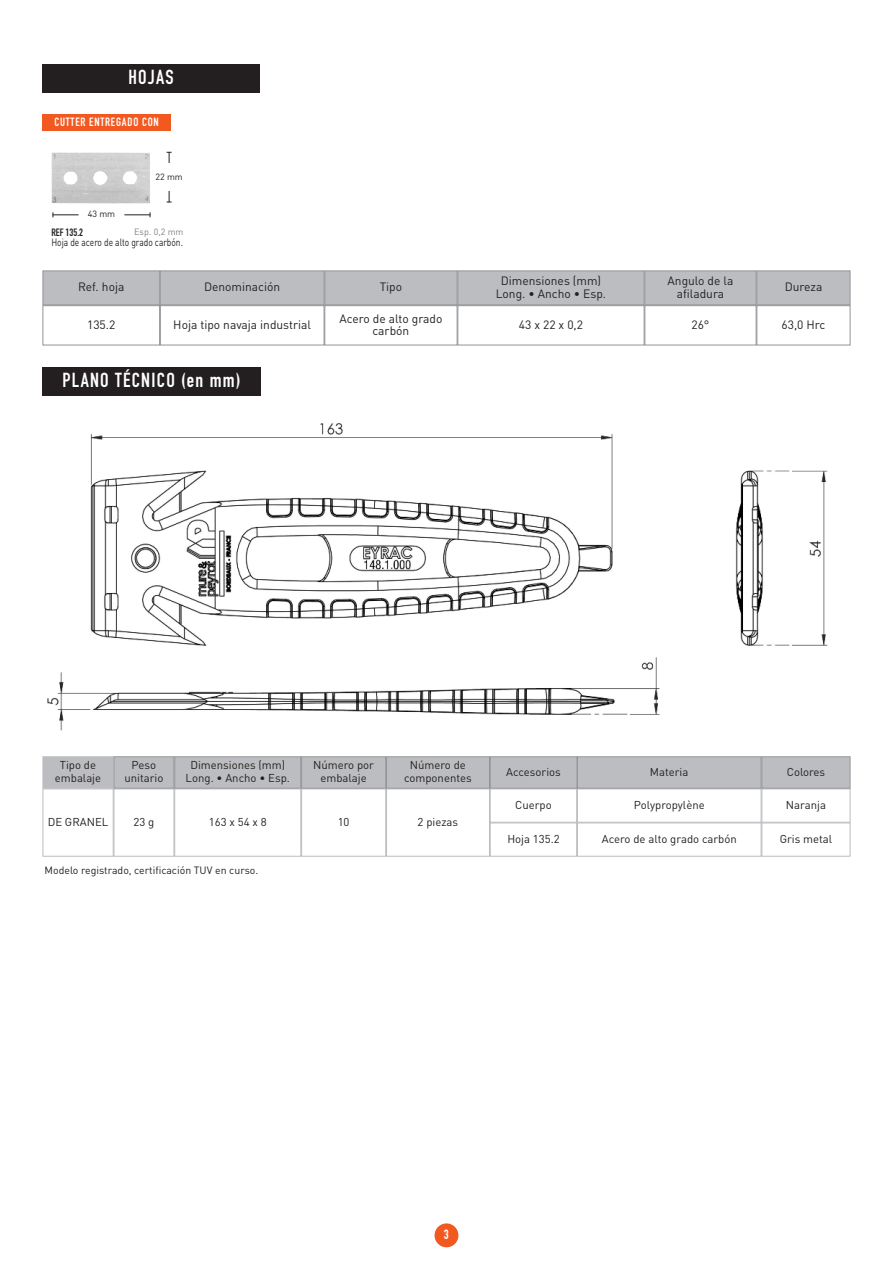
<style>
.page{position:relative;width:893px;height:1263px;background:#fff}
.page>*{position:absolute;margin:0;border:0;box-sizing:border-box;transform-origin:0 0}
.t1{font:700 20.1px "DIN Condensed";letter-spacing:.065em;color:#fff}
.t2{font:700 13.2px "DIN Condensed";color:#fff}
.t3{font:12px/13.2px "DIN";color:#231f20;text-align:center}
.t4{font:700 11.85px "DIN Condensed";letter-spacing:.065em;color:#fff}
.t5{font:11.4px/12.5px "DIN";color:#231f20;text-align:center}
.t6{font:11.4px "DIN";letter-spacing:.25em;color:#231f20}
.t7{font:10.5px "DIN";color:#231f20}
.t8{font:10.5px "DIN";color:#231f20;scale:.8 1}
.t9{font:700 10.5px "DIN Condensed";color:#231f20}
.t10{font:9px "DIN";color:#808285}
.t11{font:9px "DIN";color:#231f20}
</style>
<div class="page">
<div style="left:435px;top:1223px;width:23px;height:24px;background:#f15921;border-radius:50%"></div>
<div style="left:43px;top:64px;width:217px;height:28px;background:#231f20"></div>
<div style="left:43px;top:114px;width:128px;height:17px;background:#f15921"></div>
<img style="left:51px;top:152px;width:99px;height:52px">
<svg style="left:53px;top:212px;width:26px;height:5px"></svg>
<svg style="left:124px;top:212px;width:27px;height:5px"></svg>
<svg style="left:167px;top:152px;width:5px;height:11px"></svg>
<svg style="left:167px;top:191px;width:5px;height:12px"></svg>
<div style="left:43px;top:305px;width:117px;height:40px;border:1px solid #939598"></div>
<div style="left:160px;top:305px;width:164px;height:40px;border:1px solid #939598"></div>
<div style="left:324px;top:305px;width:133px;height:40px;border:1px solid #939598"></div>
<div style="left:457px;top:305px;width:187px;height:40px;border:1px solid #939598"></div>
<div style="left:644px;top:305px;width:112px;height:40px;border:1px solid #939598"></div>
<div style="left:756px;top:305px;width:94px;height:40px;border:1px solid #939598"></div>
<div style="left:43px;top:367px;width:218px;height:28px;background:#231f20"></div>
<img style="left:47px;top:423px;width:781px;height:308px">
<div style="left:43px;top:788px;width:71px;height:68px;border:1px solid #bcbdc0"></div>
<div style="left:114px;top:788px;width:60px;height:68px;border:1px solid #bcbdc0"></div>
<div style="left:174px;top:788px;width:127px;height:68px;border:1px solid #bcbdc0"></div>
<div style="left:301px;top:788px;width:85px;height:68px;border:1px solid #bcbdc0"></div>
<div style="left:386px;top:788px;width:104px;height:68px;border:1px solid #bcbdc0"></div>
<div style="left:490px;top:788px;width:87px;height:34px;border:1px solid #bcbdc0"></div>
<div style="left:490px;top:822px;width:87px;height:34px;border:1px solid #bcbdc0"></div>
<div style="left:577px;top:822px;width:184px;height:34px;border:1px solid #bcbdc0"></div>
<div style="left:761px;top:822px;width:89px;height:34px;border:1px solid #bcbdc0"></div>
<div style="left:577px;top:788px;width:184px;height:34px;border:1px solid #bcbdc0"></div>
<div style="left:761px;top:788px;width:89px;height:34px;border:1px solid #bcbdc0"></div>
<div style="left:43px;top:271px;width:116px;height:34px;background:#bcbdc0"></div>
<div style="left:43px;top:270px;width:117px;height:35px;border:1px solid #939598"></div>
<div style="left:161px;top:271px;width:163px;height:34px;background:#bcbdc0"></div>
<div style="left:160px;top:270px;width:164px;height:35px;border:1px solid #939598"></div>
<div style="left:325px;top:271px;width:132px;height:34px;background:#bcbdc0"></div>
<div style="left:324px;top:270px;width:133px;height:35px;border:1px solid #939598"></div>
<div style="left:458px;top:271px;width:186px;height:34px;background:#bcbdc0"></div>
<div style="left:457px;top:270px;width:187px;height:35px;border:1px solid #939598"></div>
<div style="left:645px;top:271px;width:111px;height:34px;background:#bcbdc0"></div>
<div style="left:644px;top:270px;width:112px;height:35px;border:1px solid #939598"></div>
<div style="left:757px;top:271px;width:93px;height:34px;background:#bcbdc0"></div>
<div style="left:756px;top:270px;width:94px;height:35px;border:1px solid #939598"></div>
<div style="left:43px;top:757px;width:70px;height:31px;background:#bcbdc0"></div>
<div style="left:43px;top:756px;width:71px;height:32px;border:1px solid #bcbdc0"></div>
<div style="left:114px;top:757px;width:60px;height:31px;background:#bcbdc0"></div>
<div style="left:114px;top:756px;width:60px;height:32px;border:1px solid #939598"></div>
<div style="left:175px;top:757px;width:125px;height:31px;background:#bcbdc0"></div>
<div style="left:174px;top:756px;width:127px;height:32px;border:1px solid #939598"></div>
<div style="left:302px;top:757px;width:83px;height:31px;background:#bcbdc0"></div>
<div style="left:301px;top:756px;width:85px;height:32px;border:1px solid #939598"></div>
<div style="left:491px;top:757px;width:85px;height:31px;background:#bcbdc0"></div>
<div style="left:490px;top:756px;width:87px;height:32px;border:1px solid #939598"></div>
<div style="left:578px;top:757px;width:183px;height:31px;background:#bcbdc0"></div>
<div style="left:577px;top:756px;width:184px;height:32px;border:1px solid #939598"></div>
<div style="left:387px;top:757px;width:102px;height:31px;background:#bcbdc0"></div>
<div style="left:386px;top:756px;width:104px;height:32px;border:1px solid #939598"></div>
<div style="left:762px;top:757px;width:88px;height:31px;background:#bcbdc0"></div>
<div style="left:761px;top:756px;width:89px;height:32px;border:1px solid #939598"></div>
<h1 class="t1" style="left:128px;top:64px;width:47px">HOJAS</h1>
<p class="t4" style="left:55px;top:114px;width:106px">CUTTER ENTREGADO CON</p>
<p class="t11" style="left:88px;top:209px;width:29px">43 mm</p>
<p class="t11" style="left:155px;top:171px;width:29px">22 mm</p>
<p class="t9" style="left:51px;top:225px;width:33px">REF 135.2</p>
<p class="t10" style="left:134px;top:227px;width:51px">Esp. 0,2 mm</p>
<p class="t8" style="left:51px;top:236px;width:166px">Hoja de acero de alto grado carbón.</p>
<p class="t3" style="left:78px;top:280px;width:48px">Ref. hoja</p>
<p class="t3" style="left:204px;top:280px;width:78px">Denominación</p>
<p class="t3" style="left:380px;top:280px;width:24px">Tipo</p>
<p class="t3" style="left:496px;top:274px;width:112px">Dimensiones (mm)<br>Long. • Ancho • Esp.</p>
<p class="t3" style="left:668px;top:274px;width:67px">Angulo de la afiladura</p>
<p class="t3" style="left:785px;top:280px;width:39px">Dureza</p>
<p class="t3" style="left:87px;top:318px;width:30px">135.2</p>
<p class="t3" style="left:173px;top:318px;width:139px">Hoja tipo navaja industrial</p>
<p class="t3" style="left:339px;top:313px;width:105px;line-height:11.9px">Acero de alto grado carbón</p>
<p class="t3" style="left:519px;top:318px;width:66px">43 x 22 x 0,2</p>
<p class="t3" style="left:691px;top:318px;width:20px">26°</p>
<p class="t3" style="left:782px;top:318px;width:45px">63,0 Hrc</p>
<h1 class="t1" style="left:62px;top:366px;width:180px">PLANO TÉCNICO (en mm)</h1>
<p class="t5" style="left:55px;top:759px;width:48px">Tipo de embalaje</p>
<p class="t5" style="left:124px;top:759px;width:40px">Peso unitario</p>
<p class="t5" style="left:186px;top:758px;width:106px;line-height:13.2px">Dimensiones (mm)<br>Long. • Ancho • Esp.</p>
<p class="t5" style="left:313px;top:759px;width:62px">Número por embalaje</p>
<p class="t5" style="left:506px;top:765px;width:56px">Accesorios</p>
<p class="t5" style="left:650px;top:765px;width:40px">Materia</p>
<p class="t5" style="left:404px;top:759px;width:69px">Número de componentes</p>
<p class="t5" style="left:787px;top:765px;width:40px">Colores</p>
<p class="t5" style="left:48px;top:815px;width:62px">DE GRANEL</p>
<p class="t5" style="left:134px;top:815px;width:22px">23 g</p>
<p class="t6" style="left:209px;top:815px;width:59px">163x54x8</p>
<p class="t5" style="left:338px;top:815px;width:13px">10</p>
<p class="t5" style="left:418px;top:815px;width:42px">2 piezas</p>
<p class="t7" style="left:45px;top:865px;width:215px">Modelo registrado, certificación TUV en curso.</p>
<p class="t5" style="left:634px;top:798px;width:72px">Polypropylène</p>
<p class="t5" style="left:786px;top:798px;width:42px">Naranja</p>
<p class="t5" style="left:515px;top:798px;width:38px">Cuerpo</p>
<p class="t5" style="left:507px;top:832px;width:54px">Hoja 135.2</p>
<p class="t5" style="left:602px;top:832px;width:136px">Acero de alto grado carbón</p>
<p class="t5" style="left:780px;top:832px;width:54px">Gris metal</p>
<p class="t2" style="left:444px;top:1225px;width:6px">3</p>
</div>
